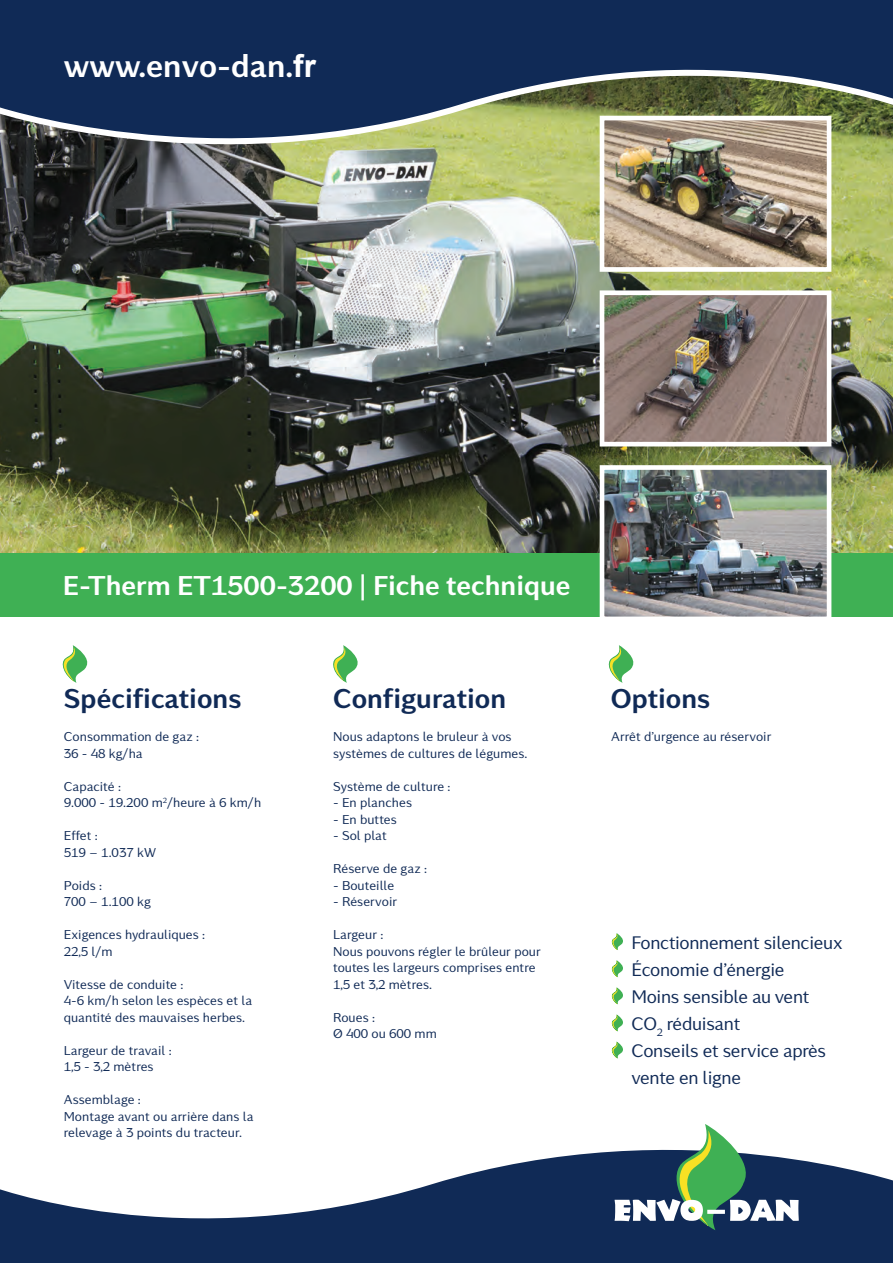
<style>
.page{position:relative;width:893px;height:1263px;background:#fff}
.page>*{position:absolute;margin:0;border:0;box-sizing:border-box;transform-origin:0 0}
.t1{font:700 31.5px "Kontrapunkt Miki";color:#fff}
.t2{font:700 27px "Kontrapunkt Miki";color:#102a56}
.t3{font:700 27px "Kontrapunkt Miki";color:#fff}
.t4{font:18px/27px "Kontrapunkt Miki";letter-spacing:-.02em;color:#102a56}
.t5{font:12.75px/16.5px "Kontrapunkt Miki";color:#102a56}
.s1{font-family:"Arial"}
</style>
<div class="page">
<img style="left:0;top:184px;width:893px;height:369px">
<div style="left:0;top:553px;width:893px;height:64px;background:#3fb054"></div>
<svg style="left:62px;top:645px;width:26px;height:38px"></svg>
<svg style="left:333px;top:645px;width:25px;height:38px"></svg>
<svg style="left:608px;top:645px;width:26px;height:38px"></svg>
<img style="left:606px;top:471px;width:219px;height:144px">
<div style="left:600px;top:465px;width:231px;height:156px;border:5px solid #fff"></div>
<img style="left:606px;top:296px;width:219px;height:144px">
<div style="left:600px;top:290px;width:231px;height:156px;border:5px solid #fff"></div>
<img style="left:606px;top:184px;width:219px;height:82px">
<div style="left:600px;top:116px;width:231px;height:156px;border:5px solid #fff"></div>
<svg style="left:611px;top:933px;width:12px;height:17px"></svg>
<svg style="left:611px;top:960px;width:12px;height:18px"></svg>
<svg style="left:611px;top:987px;width:12px;height:18px"></svg>
<svg style="left:611px;top:1014px;width:12px;height:18px"></svg>
<svg style="left:611px;top:1041px;width:12px;height:18px"></svg>
<svg style="left:0;top:1151px;width:893px;height:112px"></svg>
<img style="left:0;top:0;width:893px;height:184px">
<svg style="left:615px;top:1124px;width:184px;height:113px"></svg>
<h1 class="t1" style="left:64px;top:47px;width:254px">www.envo-dan.<span class="s1">fr</span></h1>
<h2 class="t3" style="left:63px;top:568px;width:509px">E-Therm ET1500-3200 | Fiche technique</h2>
<h2 class="t2" style="left:64px;top:682px;width:179px">Spécifications</h2>
<p class="t5" style="left:64px;top:729px;width:137px">Consommation de gaz :<br>36 - 48 kg/ha</p>
<p class="t5" style="left:64px;top:778px;width:199px">Capacité :<br>9.000 - 19.200 m<sup>2</sup>/heure à 6 km/h</p>
<p class="t5" style="left:64px;top:828px;width:94px">Effet :<br>519 – 1.037 kW</p>
<p class="t5" style="left:64px;top:877px;width:89px">Poids :<br>700 – 1.100 kg</p>
<p class="t5" style="left:64px;top:927px;width:143px">Exigences hydrauliques :<br>22,5 l/m</p>
<p class="t5" style="left:64px;top:976px;width:190px">Vitesse de conduite :<br>4-6 km/h selon les espèces et la quantité des mauvaises herbes.</p>
<p class="t5" style="left:64px;top:1042px;width:109px">Largeur de travail :<br>1,5 - 3,2 mètres</p>
<p class="t5" style="left:64px;top:1092px;width:191px">Assemblage :<br>Montage avant ou arrière dans la relevage à 3 points du tracteur.</p>
<h2 class="t2" style="left:333px;top:682px;width:175px">Configuration</h2>
<p class="t5" style="left:333px;top:729px;width:196px">Nous adaptons le bruleur à vos systèmes de cultures de légumes.</p>
<p class="t5" style="left:333px;top:778px;width:119px">Système de culture :</p>
<p class="t5" style="left:333px;top:795px;width:80px">- En planches</p>
<p class="t5" style="left:333px;top:811px;width:65px">- En buttes</p>
<p class="t5" style="left:333px;top:828px;width:55px">- Sol plat</p>
<p class="t5" style="left:333px;top:861px;width:96px">Réserve de gaz :</p>
<p class="t5" style="left:333px;top:877px;width:63px">- Bouteille</p>
<p class="t5" style="left:333px;top:894px;width:66px">- Réservoir</p>
<p class="t5" style="left:333px;top:927px;width:209px">Largeur :<br>Nous pouvons régler le brûleur pour toutes les largeurs comprises entre<br>1,5 et 3,2 mètres.</p>
<p class="t5" style="left:333px;top:1009px;width:105px">Roues :<br>Ø 400 ou 600 mm</p>
<h2 class="t2" style="left:611px;top:682px;width:101px">Options</h2>
<p class="t5" style="left:611px;top:729px;width:162px">Arrêt d’urgence au réservoir</p>
<h3 class="t4" style="left:631px;top:929px;width:213px">Fonctionnement silencieux<br>Économie d’énergie<br>Moins sensible au vent<br>CO<sub>2</sub> réduisant<br>Conseils et service après vente en ligne</h3>
</div>
